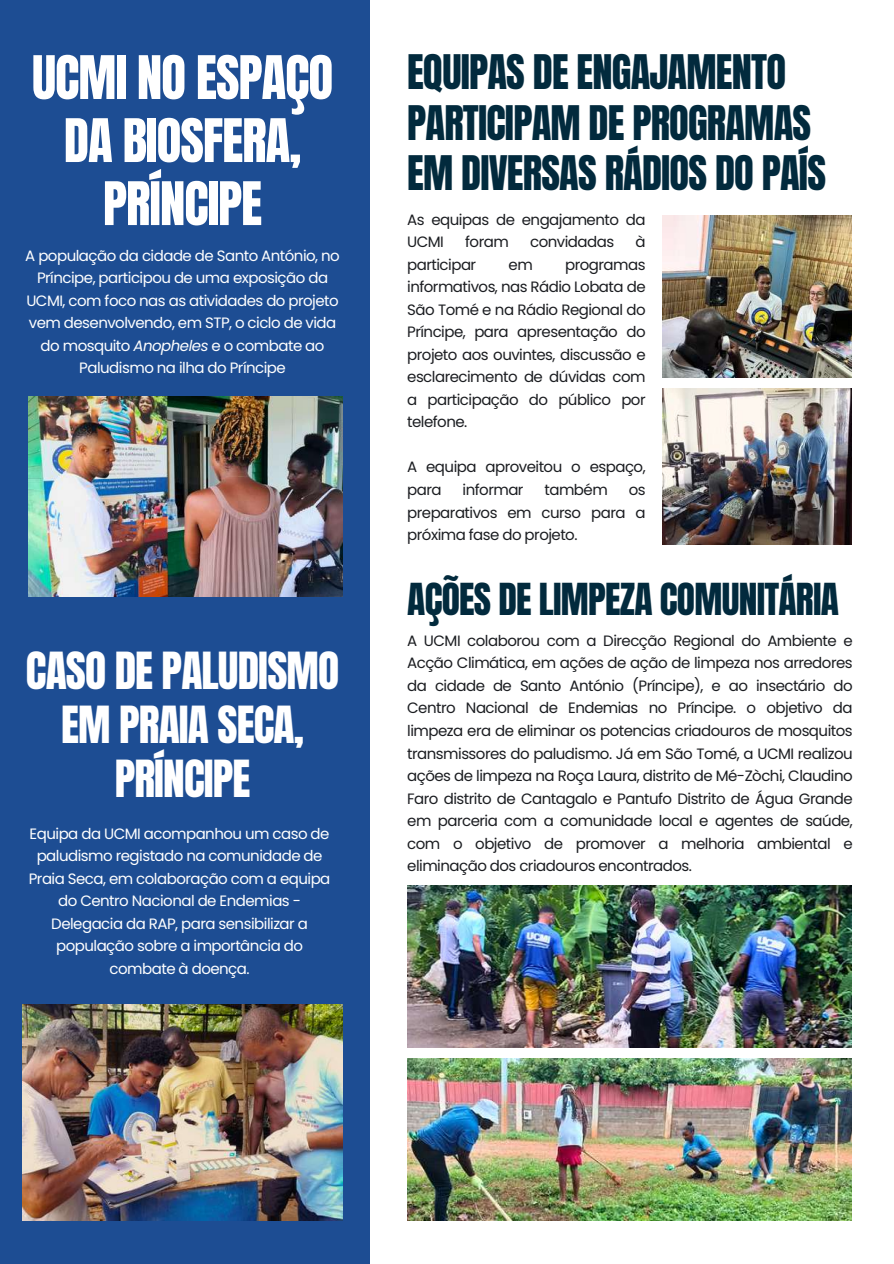
<style>
.page{position:relative;width:894px;height:1264px;background:#fff}
.page>*{position:absolute;margin:0;border:0;box-sizing:border-box;transform-origin:0 0}
.t1{font:51px/63px "Anton";letter-spacing:-.02em;color:#fff;text-align:center}
.t2{font:43.5px/54px "Anton";letter-spacing:-.02em;color:#fff;text-align:center}
.t3{font:40.5px/50.7px "Anton";letter-spacing:-.02em;color:#022a3d}
.t4{font:37.5px "Anton";letter-spacing:-.02em;color:#022a3d}
.t5{font:15px/22.5px "Poppins";letter-spacing:-.035em;color:#1b1d21;text-align:justify}
.t6{font:15px/22.5px "Poppins";letter-spacing:-.035em;color:#fff;text-align:center}
.s1{font-style:italic}
</style>
<div class="page">
<div style="left:0;top:0;width:370px;height:1263px;background:#1d4d93"></div>
<img style="left:29px;top:396px;width:314px;height:200px">
<img style="left:23px;top:1004px;width:319px;height:216px">
<img style="left:662px;top:215px;width:189px;height:162px">
<img style="left:662px;top:388px;width:189px;height:156px">
<img style="left:407px;top:885px;width:444px;height:162px">
<img style="left:407px;top:1058px;width:444px;height:162px">
<h1 class="t1" style="left:32px;top:47px;width:303px">UCMI NO ESPAÇO<br>DA BIOSFERA,<br>PRÍNCIPE</h1>
<p class="t6" style="left:25px;top:244px;width:316px">A população da cidade de Santo António, no Príncipe, participou de uma exposição da UCMI, com foco nas as atividades do projeto vem desenvolvendo, em STP, o ciclo de vida do mosquito <span class="s1">Anopheles</span> e o combate ao Paludismo na ilha do Príncipe</p>
<h2 class="t2" style="left:26px;top:644px;width:315px">CASO DE PALUDISMO<br>EM PRAIA SECA,<br>PRÍNCIPE</h2>
<p class="t6" style="left:29px;top:822px;width:303px">Equipa da UCMI acompanhou um caso de paludismo registado na comunidade de Praia Seca, em colaboração com a equipa do Centro Nacional de Endemias - Delegacia da RAP, para sensibilizar a população sobre a importância do combate à doença.</p>
<h3 class="t3" style="left:407px;top:47px;width:420px">EQUIPAS DE ENGAJAMENTO<br>PARTICIPAM DE PROGRAMAS<br>EM DIVERSAS RÁDIOS DO PAÍS</h3>
<p class="t5" style="left:407px;top:208px;width:240px">As equipas de engajamento da<br>UCMI</p>
<p class="t5" style="left:465px;top:231px;width:45px">foram</p>
<p class="t5" style="left:530px;top:231px;width:86px">convidadas</p>
<p class="t5" style="left:635px;top:231px;width:12px">à</p>
<p class="t5" style="left:407px;top:253px;width:70px">participar</p>
<p class="t5" style="left:508px;top:253px;width:26px">em</p>
<p class="t5" style="left:407px;top:253px;width:240px;text-indent:158px">programas informativos, nas Rádio Lobata de São Tomé e na Rádio Regional do Príncipe, para apresentação do projeto aos ouvintes, discussão e esclarecimento de dúvidas com a participação do público por telefone.</p>
<p class="t5" style="left:407px;top:456px;width:240px">A equipa aproveitou o espaço, para</p>
<p class="t5" style="left:462px;top:478px;width:62px">informar</p>
<p class="t5" style="left:544px;top:478px;width:65px">também</p>
<p class="t5" style="left:407px;top:478px;width:240px;text-indent:221px">os preparativos em curso para a próxima fase do projeto.</p>
<h3 class="t4" style="left:407px;top:572px;width:433px">AÇÕES DE LIMPEZA COMUNITÁRIA</h3>
<p class="t5" style="left:407px;top:629px;width:447px">A UCMI colaborou com a Direcção Regional do Ambiente e Acção Climática, em ações de ação de limpeza nos arredores da cidade de Santo António (Príncipe), e ao insectário do Centro Nacional de Endemias no Príncipe. o objetivo da limpeza era de eliminar os potencias criadouros de mosquitos transmissores do paludismo. Já em São Tomé, a UCMI realizou ações de limpeza na Roça Laura, distrito de Mé-Zòchi, Claudino Faro distrito de Cantagalo e Pantufo Distrito de Água Grande em parceria com a comunidade local e agentes de saúde, com o objetivo de promover a melhoria ambiental e eliminação dos criadouros encontrados.</p>
</div>
